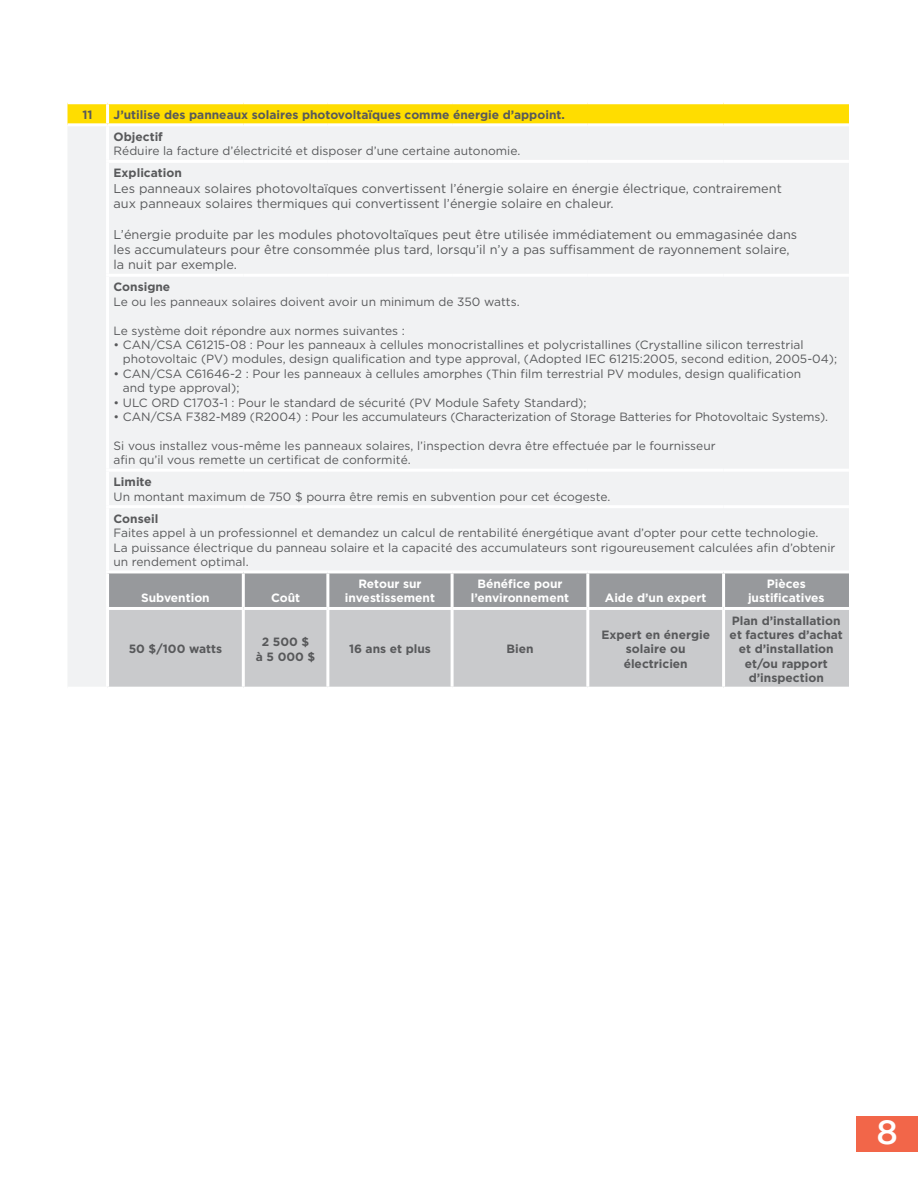
<style>
.page{position:relative;width:918px;height:1188px;background:#fff}
.page>*{position:absolute;margin:0;border:0;box-sizing:border-box;transform-origin:0 0}
.t1{font:500 34.2px "Gotham";color:#fff}
.t2{font:12.75px/15.3px "Gotham HTF";color:#58595b}
.t3{font:12px/14.4px "Gotham HTF";color:#58595b}
.t4{font:700 12px/14.4px "Gotham HTF";color:#58595b;text-align:center}
.t5{font:700 12px/14.4px "Gotham HTF";color:#fff;text-align:center}
</style>
<div class="page">
<div style="left:856px;top:1116px;width:62px;height:36px;background:#f26649"></div>
<div style="left:68px;top:104px;width:781px;height:19px;background:#fd0"></div>
<div style="left:68px;top:126px;width:781px;height:560px;background:#f1f2f3"></div>
<div style="left:109px;top:573px;width:740px;height:34px;background:#97999c"></div>
<div style="left:109px;top:610px;width:740px;height:77px;background:#c9cacc"></div>
<hr style="left:106px;top:160px;width:137px;height:3px;background:#fff">
<hr style="left:243px;top:160px;width:85px;height:3px;background:#fff">
<hr style="left:328px;top:160px;width:124px;height:3px;background:#fff">
<hr style="left:452px;top:160px;width:136px;height:3px;background:#fff">
<hr style="left:588px;top:160px;width:136px;height:3px;background:#fff">
<hr style="left:724px;top:160px;width:125px;height:3px;background:#fff">
<hr style="left:106px;top:274px;width:137px;height:3px;background:#fff">
<hr style="left:243px;top:274px;width:85px;height:3px;background:#fff">
<hr style="left:328px;top:274px;width:124px;height:3px;background:#fff">
<hr style="left:452px;top:274px;width:136px;height:3px;background:#fff">
<hr style="left:588px;top:274px;width:136px;height:3px;background:#fff">
<hr style="left:724px;top:274px;width:125px;height:3px;background:#fff">
<hr style="left:106px;top:469px;width:137px;height:3px;background:#fff">
<hr style="left:243px;top:469px;width:85px;height:3px;background:#fff">
<hr style="left:328px;top:469px;width:124px;height:3px;background:#fff">
<hr style="left:452px;top:469px;width:136px;height:3px;background:#fff">
<hr style="left:588px;top:469px;width:136px;height:3px;background:#fff">
<hr style="left:724px;top:469px;width:125px;height:3px;background:#fff">
<hr style="left:106px;top:505px;width:137px;height:3px;background:#fff">
<hr style="left:243px;top:505px;width:85px;height:3px;background:#fff">
<hr style="left:328px;top:505px;width:124px;height:3px;background:#fff">
<hr style="left:452px;top:505px;width:136px;height:3px;background:#fff">
<hr style="left:588px;top:505px;width:136px;height:3px;background:#fff">
<hr style="left:724px;top:505px;width:125px;height:3px;background:#fff">
<hr style="left:106px;top:570px;width:137px;height:3px;background:#fff">
<hr style="left:243px;top:570px;width:85px;height:3px;background:#fff">
<hr style="left:242px;top:573px;width:3px;height:34px;background:#fff">
<hr style="left:328px;top:570px;width:124px;height:3px;background:#fff">
<hr style="left:326px;top:573px;width:3px;height:34px;background:#fff">
<hr style="left:452px;top:570px;width:136px;height:3px;background:#fff">
<hr style="left:451px;top:573px;width:3px;height:34px;background:#fff">
<hr style="left:588px;top:570px;width:136px;height:3px;background:#fff">
<hr style="left:586px;top:573px;width:3px;height:34px;background:#fff">
<hr style="left:724px;top:570px;width:125px;height:3px;background:#fff">
<hr style="left:722px;top:573px;width:3px;height:34px;background:#fff">
<hr style="left:106px;top:607px;width:137px;height:3px;background:#fff">
<hr style="left:243px;top:607px;width:85px;height:3px;background:#fff">
<hr style="left:242px;top:610px;width:3px;height:77px;background:#fff">
<hr style="left:328px;top:607px;width:124px;height:3px;background:#fff">
<hr style="left:326px;top:610px;width:3px;height:77px;background:#fff">
<hr style="left:452px;top:607px;width:136px;height:3px;background:#fff">
<hr style="left:451px;top:610px;width:3px;height:77px;background:#fff">
<hr style="left:588px;top:607px;width:136px;height:3px;background:#fff">
<hr style="left:586px;top:610px;width:3px;height:77px;background:#fff">
<hr style="left:724px;top:607px;width:125px;height:3px;background:#fff">
<hr style="left:722px;top:610px;width:3px;height:77px;background:#fff">
<hr style="left:106px;top:126px;width:3px;height:34px;background:#fff">
<hr style="left:106px;top:163px;width:3px;height:111px;background:#fff">
<hr style="left:106px;top:277px;width:3px;height:192px;background:#fff">
<hr style="left:106px;top:472px;width:3px;height:33px;background:#fff">
<hr style="left:106px;top:508px;width:3px;height:62px;background:#fff">
<hr style="left:106px;top:573px;width:3px;height:34px;background:#fff">
<hr style="left:106px;top:610px;width:3px;height:77px;background:#fff">
<hr style="left:106px;top:104px;width:3px;height:19px;background:#fff">
<p class="t4" style="left:82px;top:107px;width:12px">11</p>
<p class="t4" style="left:114px;top:103px;width:453px;line-height:22px;text-align:left">J’utilise des panneaux solaires photovoltaïques comme énergie d’appoint.<br>Objectif</p>
<p class="t3" style="left:114px;top:144px;width:408px">Réduire la facture d’électricité et disposer d’une certaine autonomie.</p>
<p class="t4" style="left:114px;top:166px;width:70px">Explication</p>
<p class="t2" style="left:114px;top:180px;width:670px">Les panneaux solaires photovoltaïques convertissent l’énergie solaire en énergie électrique, contrairement aux panneaux solaires thermiques qui convertissent l’énergie solaire en chaleur.</p>
<p class="t2" style="left:114px;top:226px;width:685px">L’énergie produite par les modules photovoltaïques peut être utilisée immédiatement ou emmagasinée dans les accumulateurs pour être consommée plus tard, lorsqu’il n’y a pas suffisamment de rayonnement solaire, la nuit par exemple.</p>
<p class="t4" style="left:114px;top:280px;width:58px">Consigne</p>
<p class="t3" style="left:114px;top:294px;width:408px">Le ou les panneaux solaires doivent avoir un minimum de 350 watts.</p>
<p class="t3" style="left:114px;top:323px;width:293px">Le système doit répondre aux normes suivantes :</p>
<p class="t3" style="left:123px;top:337px;width:716px;text-indent:-9px">• CAN/CSA C61215-08 : Pour les panneaux à cellules monocristallines et polycristallines (Crystalline silicon terrestrial photovoltaic (PV) modules, design qualification and type approval, (Adopted IEC 61215:2005, second edition, 2005-04);</p>
<p class="t3" style="left:123px;top:366px;width:680px;text-indent:-9px">• CAN/CSA C61646-2 : Pour les panneaux à cellules amorphes (Thin film terrestrial PV modules, design qualification and type approval);</p>
<p class="t3" style="left:114px;top:395px;width:475px">• ULC ORD C1703-1 : Pour le standard de sécurité (PV Module Safety Standard);</p>
<p class="t3" style="left:114px;top:409px;width:716px">• CAN/CSA F382-M89 (R2004) : Pour les accumulateurs (Characterization of Storage Batteries for Photovoltaic Systems).</p>
<p class="t3" style="left:114px;top:438px;width:604px">Si vous installez vous-même les panneaux solaires, l’inspection devra être effectuée par le fournisseur afin qu’il vous remette un certificat de conformité.</p>
<p class="t4" style="left:114px;top:475px;width:40px">Limite</p>
<p class="t3" style="left:114px;top:489px;width:498px">Un montant maximum de 750 $ pourra être remis en subvention pour cet écogeste.</p>
<p class="t4" style="left:114px;top:511px;width:46px">Conseil</p>
<p class="t3" style="left:114px;top:526px;width:723px">Faites appel à un professionnel et demandez un calcul de rentabilité énergétique avant d’opter pour cette technologie.<br>La puissance électrique du panneau solaire et la capacité des accumulateurs sont rigoureusement calculées afin d’obtenir un rendement optimal.</p>
<p class="t5" style="left:141px;top:591px;width:70px">Subvention</p>
<p class="t5" style="left:271px;top:591px;width:31px">Coût</p>
<p class="t5" style="left:345px;top:576px;width:92px">Retour sur investissement</p>
<p class="t5" style="left:471px;top:576px;width:100px">Bénéfice pour l’environnement</p>
<p class="t5" style="left:748px;top:576px;width:78px">Pièces justificatives</p>
<p class="t5" style="left:605px;top:591px;width:103px">Aide d’un expert</p>
<p class="t4" style="left:129px;top:642px;width:95px">50 $/100 watts</p>
<p class="t4" style="left:256px;top:634px;width:61px">2 500 $<br>à 5 000 $</p>
<p class="t4" style="left:349px;top:642px;width:83px">16 ans et plus</p>
<p class="t4" style="left:506px;top:642px;width:29px">Bien</p>
<p class="t4" style="left:601px;top:627px;width:110px">Expert en énergie solaire ou électricien</p>
<p class="t4" style="left:730px;top:613px;width:115px">Plan d’installation et factures d’achat et d’installation et/ou rapport d’inspection</p>
<h1 class="t1" style="left:877px;top:1113px;width:23px">8</h1>
</div>
